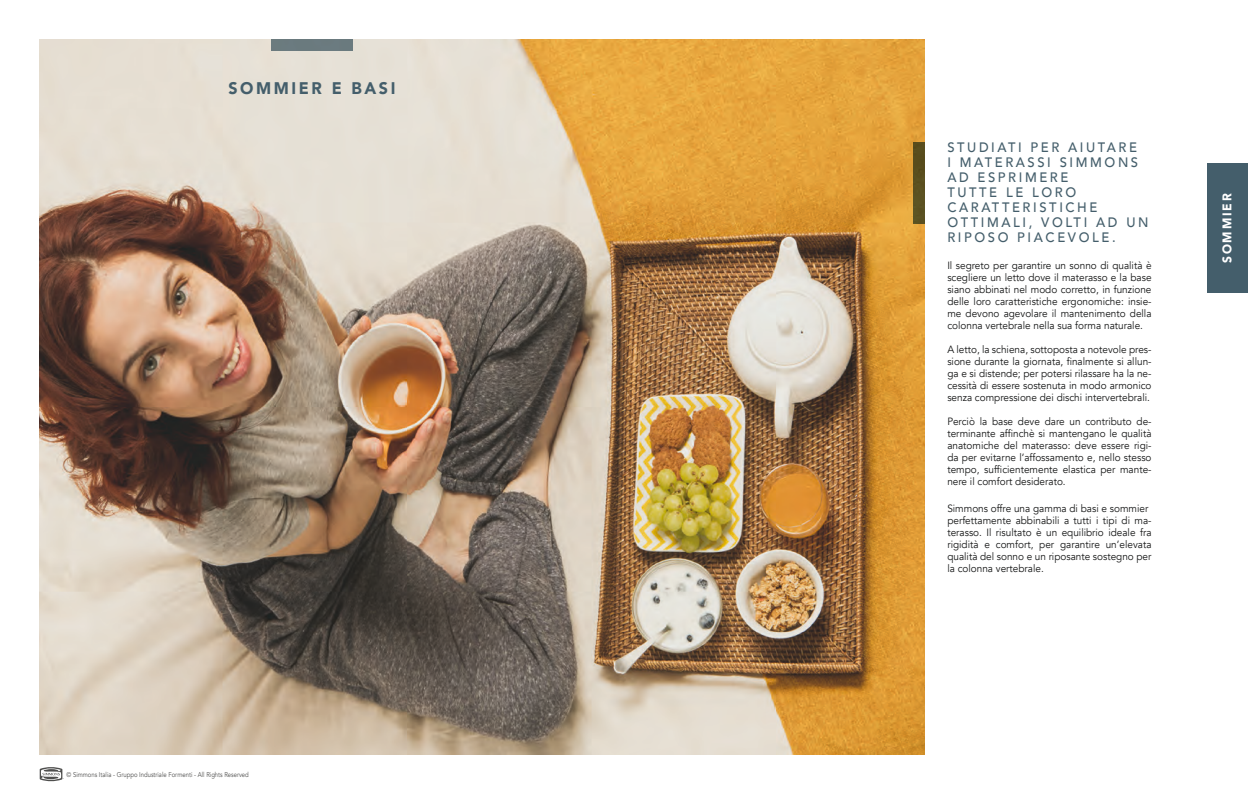
<style>
.page{position:relative;width:1248px;height:794px;background:#fff}
.page>*{position:absolute;margin:0;border:0;box-sizing:border-box;transform-origin:0 0}
.t1{font:900 16.8px "Avenir";letter-spacing:.16em;color:#445e6b;scale:.95 1}
.t2{font:500 13.6px/15px "Avenir";letter-spacing:.2em;color:#445e6b;scale:.95 1}
.t3{font:900 12.6px "Avenir";letter-spacing:.16em;color:#fff;scale:.95 1}
.t4{font:10.5px/12px "Avenir";color:#151616;text-align:justify;scale:.95 1}
.t5{font:7px "Avenir";color:#4e4e4d;scale:.85 1}
</style>
<div class="page">
<img style="left:40px;top:40px;width:884px;height:714px">
<div style="left:271px;top:40px;width:81px;height:11px;background:#6b7a7e"></div>
<div style="left:913px;top:142px;width:11px;height:81px;background:#5a5020"></div>
<div style="left:1207px;top:163px;width:40px;height:130px;background:#445e6b"></div>
<svg style="left:40px;top:767px;width:24px;height:14px"></svg>
<h1 class="t1" style="left:228px;top:74px;width:177px">SOMMIER E BASI</h1>
<p class="t5" style="left:67px;top:770px;width:216px">© Simmons Italia - Gruppo Industriale Formenti - All Rights Reserved</p>
<p class="t2" style="left:947px;top:139px;width:213px">STUDIATI PER AIUTARE<br>I MATERASSI SIMMONS<br>AD ESPRIMERE<br>TUTTE LE LORO<br>CARATTERISTICHE<br>OTTIMALI, VOLTI AD UN<br>RIPOSO PIACEVOLE.</p>
<p class="t4" style="left:947px;top:260px;width:216px">Il segreto per garantire un sonno di qualità è scegliere un letto dove il materasso e la base siano abbinati nel modo corretto, in funzione delle loro caratteristiche ergonomiche: insie&shy;me devono agevolare il mantenimento della colonna vertebrale nella sua forma naturale.</p>
<p class="t4" style="left:947px;top:344px;width:216px">A letto, la schiena, sottoposta a notevole pres&shy;sione durante la giornata, finalmente si allun&shy;ga e si distende; per potersi rilassare ha la ne&shy;cessità di essere sostenuta in modo armonico senza compressione dei dischi intervertebrali.</p>
<p class="t4" style="left:947px;top:416px;width:216px">Perciò la base deve dare un contributo de&shy;terminante affinchè si mantengano le qualità anatomiche del materasso: deve essere rigi&shy;da per evitarne l’affossamento e, nello stesso tempo, sufficientemente elastica per mante&shy;nere il comfort desiderato.</p>
<p class="t4" style="left:947px;top:503px;width:216px;text-align:left">Simmons offre una gamma di basi e sommier perfettamente abbinabili a tutti i tipi di ma&shy;terasso. Il risultato è un equilibrio ideale fra rigidità e comfort, per garantire un’elevata qualità del sonno e un riposante sostegno per la colonna vertebrale.</p>
<p class="t3" style="left:1216px;top:263px;width:75px;rotate:-90deg">SOMMIER</p>
</div>
